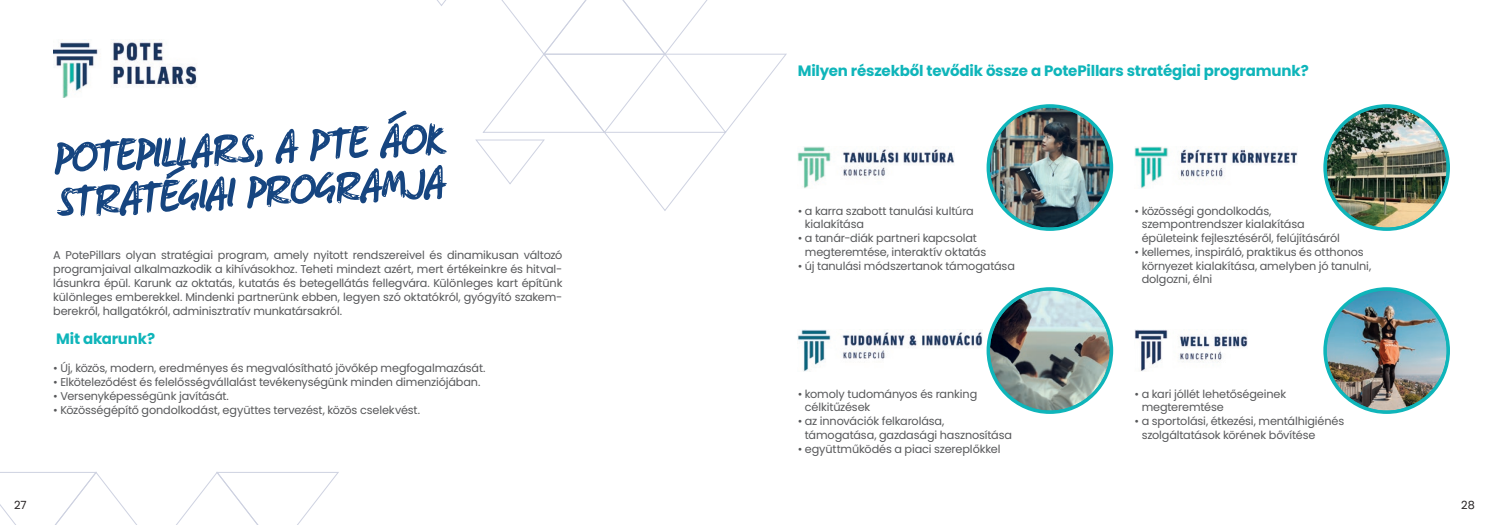
<style>
.page{position:relative;width:1489px;height:525px;background:#fff}
.page>*{position:absolute;margin:0;border:0;box-sizing:border-box;transform-origin:0 0}
.t1{font:52.88px "Markerfield";color:#164580}
.t2{font:700 15px "Poppins";letter-spacing:-.01em;color:#0fb5ba}
.t3{font:11.25px/13.8px "Poppins";letter-spacing:-.01em;color:#57585a}
.t4{font:11.25px "Poppins";color:#231f20}
</style>
<div class="page">
<svg style="left:475px;top:0;width:312px;height:211px"></svg>
<svg style="left:437px;top:0;width:9px;height:6px"></svg>
<img style="left:1134px;top:146px;width:163px;height:42px">
<img style="left:797px;top:146px;width:157px;height:42px">
<img style="left:1134px;top:329px;width:113px;height:42px">
<img style="left:797px;top:329px;width:185px;height:42px">
<svg style="left:988px;top:106px;width:123px;height:123px"></svg>
<img style="left:989px;top:107px;width:120px;height:120px;border-radius:60px">
<div style="left:986px;top:104px;width:127px;height:127px;border:3px solid #0fb5ba;border-radius:50%"></div>
<svg style="left:988px;top:289px;width:123px;height:123px"></svg>
<img style="left:989px;top:290px;width:120px;height:120px;border-radius:60px">
<div style="left:986px;top:287px;width:127px;height:126px;border:3px solid #0fb5ba;border-radius:50%"></div>
<svg style="left:1324px;top:106px;width:124px;height:123px"></svg>
<img style="left:1326px;top:107px;width:120px;height:120px;border-radius:60px">
<div style="left:1323px;top:104px;width:126px;height:127px;border:3px solid #0fb5ba;border-radius:50%"></div>
<svg style="left:1324px;top:289px;width:124px;height:123px"></svg>
<img style="left:1326px;top:290px;width:120px;height:120px;border-radius:60px">
<div style="left:1323px;top:287px;width:126px;height:126px;border:3px solid #0fb5ba;border-radius:50%"></div>
<svg style="left:0;top:472px;width:339px;height:52px"></svg>
<img style="left:53px;top:42px;width:144px;height:56px">
<h1 class="t1" style="left:208px;top:118px;width:195px;rotate:-3deg">RS, A PTE ÁOK</h1>
<h1 class="t1" style="left:53px;top:170px;width:86px;rotate:-3deg">ST RATÉGIAI</h1>
<h1 class="t1" style="left:243px;top:160px;width:182px;rotate:-3deg">PROG RAMJA</h1>
<h1 class="t1" style="left:51px;top:126px;width:26px;rotate:-3deg">POTEPILLA</h1>
<p class="t3" style="left:53px;top:248px;width:511px;text-align:justify">A PotePillars olyan stratégiai program, amely nyitott rendszereivel és dinamikusan változó programjaival alkalmazkodik a kihívásokhoz. Teheti mindezt azért, mert értékeinkre és hitval&shy;lásunkra épül. Karunk az oktatás, kutatás és betegellátás fellegvára. Különleges kart építünk különleges emberekkel. Mindenki partnerünk ebben, legyen szó oktatókról, gyógyító szakem&shy;berekről, hallgatókról, adminisztratív munkatársakról.</p>
<h2 class="t2" style="left:56px;top:329px;width:100px">Mit akarunk?</h2>
<p class="t3" style="left:53px;top:361px;width:434px">• Új, közös, modern, eredményes és megvalósítható jövőkép megfogalmazását.</p>
<p class="t3" style="left:53px;top:375px;width:429px">• Elköteleződést és felelősségvállalást tevékenységünk minden dimenziójában.</p>
<p class="t3" style="left:53px;top:389px;width:177px">• Versenyképességünk javítását.</p>
<p class="t3" style="left:53px;top:403px;width:368px">• Közösségépítő gondolkodást, együttes tervezést, közös cselekvést.</p>
<p class="t4" style="left:14px;top:498px;width:14px">27</p>
<h2 class="t2" style="left:797px;top:62px;width:512px">Milyen részekből tevődik össze a PotePillars stratégiai programunk?</h2>
<p class="t3" style="left:804px;top:204px;width:170px;text-indent:-7px">• a karra szabott tanulási kultúra kialakítása</p>
<p class="t3" style="left:804px;top:231px;width:183px;text-indent:-7px">• a tanár-diák partneri kapcsolat megteremtése, interaktív oktatás</p>
<p class="t3" style="left:797px;top:259px;width:219px">• új tanulási módszertanok támogatása</p>
<p class="t3" style="left:804px;top:386px;width:174px;text-indent:-7px">• komoly tudományos és ranking célkitűzések</p>
<p class="t3" style="left:804px;top:414px;width:209px;text-indent:-7px">• az innovációk felkarolása, támogatása, gazdasági hasznosítása</p>
<p class="t3" style="left:797px;top:441px;width:204px">• együttműködés a piaci szereplőkkel</p>
<p class="t3" style="left:1141px;top:204px;width:200px;text-indent:-7px">• közösségi gondolkodás, szempontrendszer kialakítása épületeink fejlesztéséről, felújításáról</p>
<p class="t3" style="left:1141px;top:245px;width:231px;text-indent:-7px">• kellemes, inspiráló, praktikus és otthonos környezet kialakítása, amelyben jó tanulni, dolgozni, élni</p>
<p class="t3" style="left:1141px;top:386px;width:146px;text-indent:-7px">• a kari jóllét lehetőségeinek megteremtése</p>
<p class="t3" style="left:1141px;top:414px;width:204px;text-indent:-7px">• a sportolási, étkezési, mentálhigiénés szolgáltatások körének bővítése</p>
<p class="t4" style="left:1460px;top:498px;width:15px">28</p>
</div>
